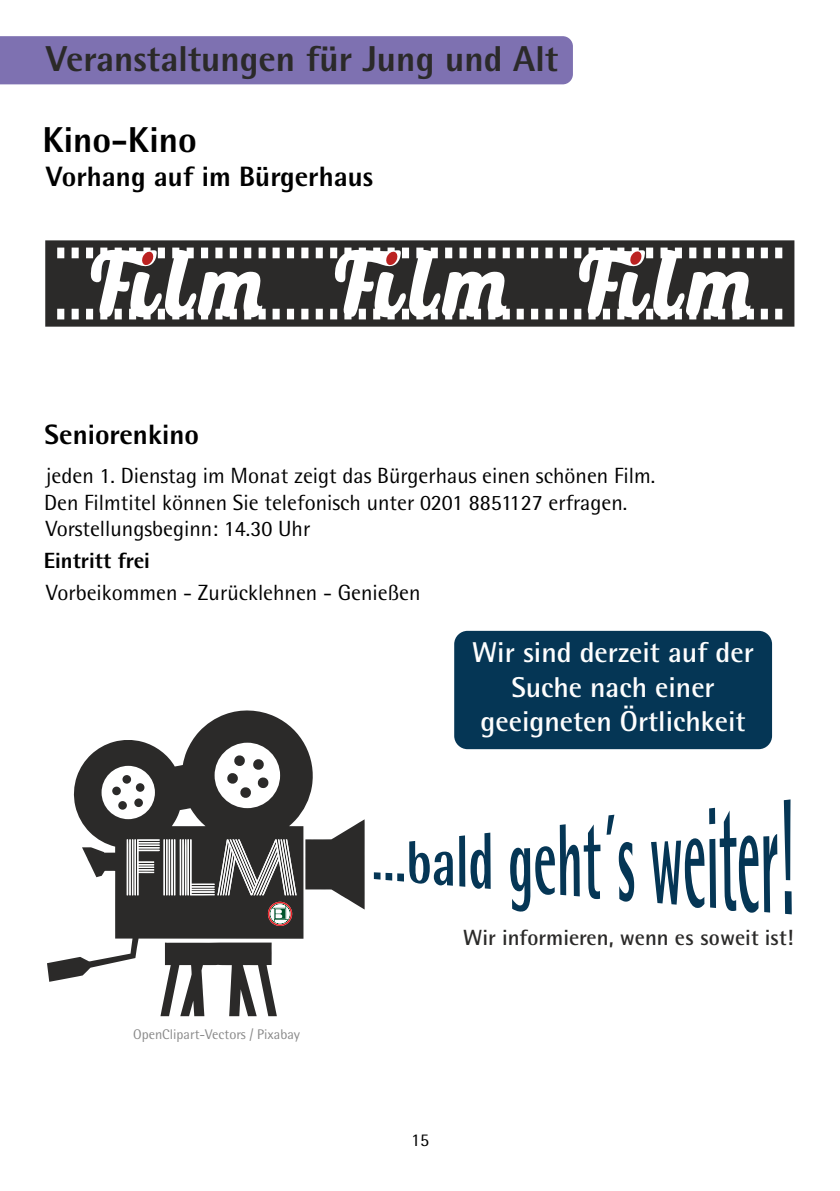
<style>
.page{position:relative;width:840px;height:1191px;background:#fff}
.page>*{position:absolute;margin:0;border:0;box-sizing:border-box;transform-origin:0 0}
.t1{font:800 36px "Rotis Semi Sans Std";color:#2b2a29}
.t2{font:800 36px "Rotis Semi Sans Std";color:#000}
.t3{font:700 28.6px/34.4px "Rotis Semi Sans Std";color:#fefefe;text-align:center}
.t4{font:800 28px "Rotis Semi Sans Std";color:#000}
.t5{font:22px/26.4px "Rotis Semi Sans Std";color:#000}
.t6{font:700 22px "Rotis Semi Sans Std";color:#2b2a29}
.t7{font:800 22px "Rotis Semi Sans Std";color:#000}
.t8{font:18px "Rotis Semi Sans Std";color:#000}
.t9{font:14px "Rotis Semi Sans Std";color:#898989}
</style>
<div class="page">
<div style="left:0;top:36px;width:572px;height:48px;background:#7e71b1"></div>
<svg style="left:160px;top:981px;width:117px;height:35px"></svg>
<svg style="left:316px;top:819px;width:48px;height:90px"></svg>
<svg style="left:47px;top:710px;width:269px;height:271px;fill:#2f2e2d"></svg>
<svg style="left:182px;top:839px;width:114px;height:56px"></svg>
<hr style="left:180px;top:839px;width:1px;height:56px;background:#fefefe">
<hr style="left:174px;top:839px;width:1px;height:56px;background:#fefefe">
<svg style="left:166px;top:839px;width:7px;height:56px"></svg>
<hr style="left:163px;top:839px;width:2px;height:56px;background:#fefefe">
<svg style="left:127px;top:839px;width:32px;height:56px"></svg>
<svg style="left:268px;top:901px;width:24px;height:25px"></svg>
<div style="left:122px;top:775px;width:9px;height:8px;background:#2b2a29;border-radius:50%"></div>
<div style="left:136px;top:783px;width:8px;height:9px;background:#2b2a29;border-radius:50%"></div>
<svg style="left:112px;top:786px;width:9px;height:9px"></svg>
<div style="left:118px;top:801px;width:9px;height:8px;background:#2b2a29;border-radius:50%"></div>
<div style="left:134px;top:798px;width:9px;height:9px;background:#2b2a29;border-radius:50%"></div>
<svg style="left:226px;top:754px;width:43px;height:44px"></svg>
<div style="left:454px;top:631px;width:317px;height:118px;background:#053655;border-radius:13px"></div>
<svg style="left:45px;top:240px;width:749px;height:87px;fill:#2b2a29"></svg>
<svg style="left:629px;top:251px;width:13px;height:14px"></svg>
<svg style="left:141px;top:251px;width:13px;height:15px"></svg>
<svg style="left:373px;top:799px;width:418px;height:115px"></svg>
<h1 class="t1" style="left:46px;top:45px;width:513px">Veranstaltungen für Jung und Alt</h1>
<h1 class="t2" style="left:42px;top:126px;width:156px">Kino-Kino</h1>
<p class="t4" style="left:46px;top:166px;width:328px">Vorhang auf im Bürgerhaus</p>
<p class="t4" style="left:45px;top:424px;width:156px">Seniorenkino</p>
<p class="t5" style="left:46px;top:465px;width:610px">jeden 1. Dienstag im Monat zeigt das Bürgerhaus einen schönen Film.</p>
<p class="t5" style="left:44px;top:492px;width:584px">Den Filmtitel können Sie telefonisch unter 0201 8851127 erfragen.<br>Vorstellungsbeginn: 14.30 Uhr</p>
<p class="t7" style="left:44px;top:552px;width:108px">Eintritt frei</p>
<p class="t5" style="left:46px;top:582px;width:375px">Vorbeikommen - Zurücklehnen - Genießen</p>
<h2 class="t3" style="left:472px;top:639px;width:283px">Wir sind derzeit auf der<br>Suche nach einer geeigneten Örtlichkeit</h2>
<p class="t9" style="left:133px;top:1029px;width:168px">OpenClipart-Vectors / Pixabay</p>
<p class="t6" style="left:463px;top:929px;width:331px">Wir informieren, wenn es soweit ist!</p>
<p class="t8" style="left:411px;top:1133px;width:20px">15</p>
</div>
